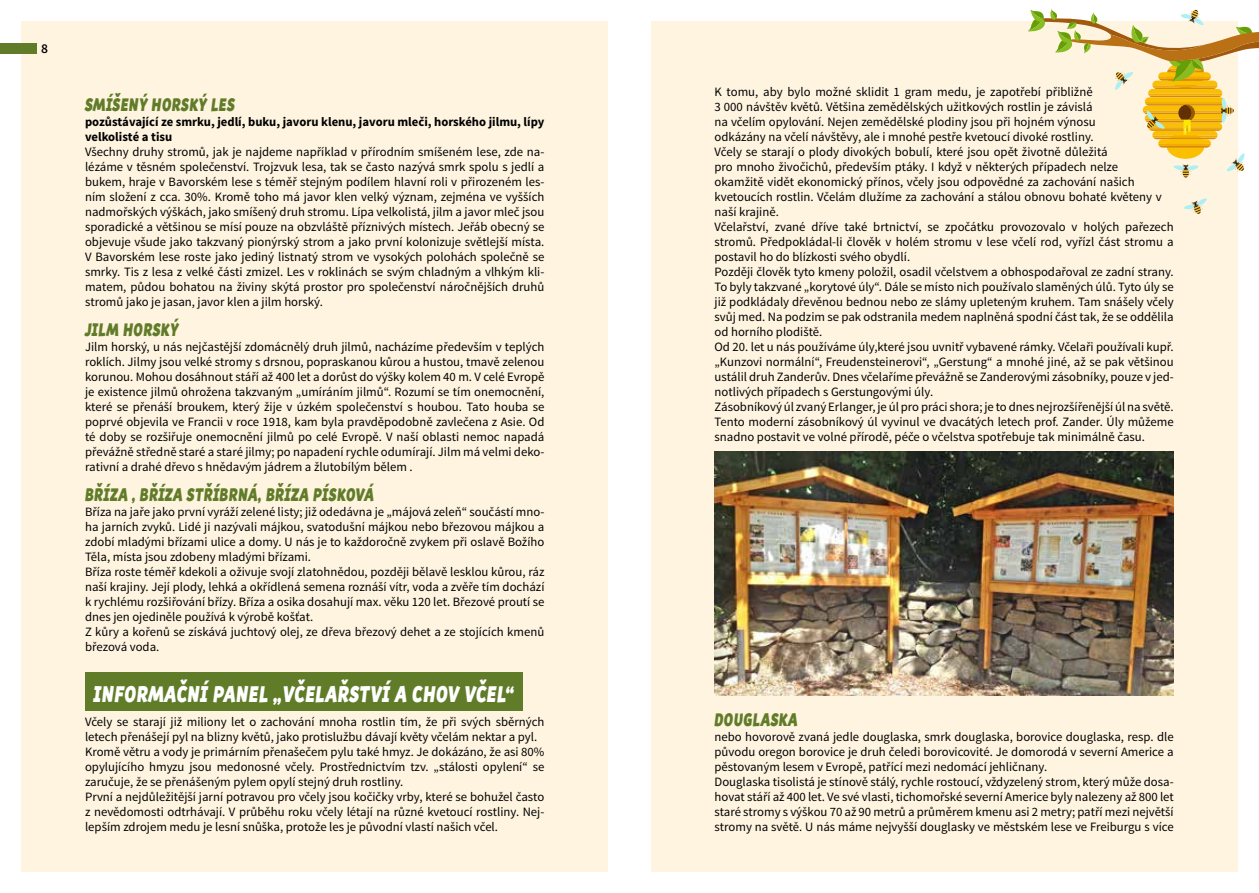
<style>
.page{position:relative;width:1259px;height:893px;background:#fff}
.page>*{position:absolute;margin:0;border:0;box-sizing:border-box;transform-origin:0 0}
.t1{font:22.5px "Souses";letter-spacing:.04em;color:#fff;scale:.7 1}
.t2{font:18px "Souses";letter-spacing:.04em;color:#607c29;scale:.7 1}
.t3{font:13.5px "Source Sans Variable";color:#000}
.t4{font:12.75px/15px "Source Sans Pro";color:#000}
.t5{font:700 12.75px/15px "Source Sans Pro";color:#000}
</style>
<div class="page">
<div style="left:21px;top:21px;width:587px;height:851px;background:#fff4e0"></div>
<div style="left:651px;top:21px;width:586px;height:851px;background:#fff4e0"></div>
<div style="left:85px;top:672px;width:437px;height:39px;background:#607c29"></div>
<img style="left:714px;top:452px;width:460px;height:244px">
<div style="left:0;top:43px;width:37px;height:10px;background:#607c29"></div>
<svg style="left:1184px;top:198px;width:23px;height:16px"></svg>
<svg style="left:1028px;top:9px;width:231px;height:169px"></svg>
<p class="t3" style="left:41px;top:40px;width:8px">8</p>
<h2 class="t2" style="left:85px;top:92px;width:215px">SMÍŠENÝ HORSKÝ LES</h2>
<p class="t5" style="left:85px;top:115px;width:461px">pozůstávající ze smrku, jedlí, buku, javoru klenu, javoru mleči, horského jilmu, lípy velkolisté a tisu</p>
<p class="t4" style="left:85px;top:144px;width:461px;text-align:justify">Všechny druhy stromů, jak je najdeme například v přírodním smíšeném lese, zde na&shy;lézáme v těsném společenství. Trojzvuk lesa, tak se často nazývá smrk spolu s jedlí a bukem, hraje v Bavorském lese s téměř stejným podílem hlavní roli v přirozeném les&shy;ním složení z cca. 30%. Kromě toho má javor klen velký význam, zejména ve vyšších nadmořských výškách, jako smíšený druh stromu. Lípa velkolistá, jilm a javor mleč jsou sporadické a většinou se mísí pouze na obzvláště příznivých místech. Jeřáb obecný se objevuje všude jako takzvaný pionýrský strom a jako první kolonizuje světlejší místa.<br>V Bavorském lese roste jako jediný listnatý strom ve vysokých polohách společně se smrky. Tis z lesa z velké části zmizel. Les v roklinách se svým chladným a vlhkým kli&shy;matem, půdou bohatou na živiny skýtá prostor pro společenství náročnějších druhů stromů jako je jasan, javor klen a jilm horský.</p>
<h2 class="t2" style="left:85px;top:317px;width:135px">JILM HORSKÝ</h2>
<p class="t4" style="left:85px;top:339px;width:461px;text-align:justify">Jilm horský, u nás nejčastější zdomácnělý druh jilmů, nacházíme především v teplých roklích. Jilmy jsou velké stromy s drsnou, popraskanou kůrou a hustou, tmavě zelenou korunou. Mohou dosáhnout stáří až 400 let a dorůst do výšky kolem 40 m. V celé Evropě je existence jilmů ohrožena takzvaným „umíráním jilmů“. Rozumí se tím onemocnění, které se přenáší broukem, který žije v úzkém společenství s houbou. Tato houba se poprvé objevila ve Francii v roce 1918, kam byla pravděpodobně zavlečena z Asie. Od té doby se rozšiřuje onemocnění jilmů po celé Evropě. V naší oblasti nemoc napadá převážně středně staré a staré jilmy; po napadení rychle odumírají. Jilm má velmi deko&shy;rativní a drahé dřevo s hnědavým jádrem a žlutobílým bělem .</p>
<h2 class="t2" style="left:85px;top:482px;width:414px">BŘÍZA , BŘÍZA STŘÍBRNÁ, BŘÍZA PÍSKOVÁ</h2>
<p class="t4" style="left:85px;top:504px;width:461px">Bříza na jaře jako první vyráží zelené listy; již odedávna je „májová zeleň“ součástí mno&shy;ha jarních zvyků. Lidé ji nazývali májkou, svatodušní májkou nebo březovou májkou a zdobí mladými břízami ulice a domy. U nás je to každoročně zvykem při oslavě Božího Těla, místa jsou zdobeny mladými břízami.<br>Bříza roste téměř kdekoli a oživuje svojí zlatohnědou, později bělavě lesklou kůrou, ráz naší krajiny. Její plody, lehká a okřídlená semena roznáší vítr, voda a zvěře tím dochází k rychlému rozšiřování břízy. Bříza a osika dosahují max. věku 120 let. Březové proutí se dnes jen ojediněle používá k výrobě košťat.<br>Z kůry a kořenů se získává juchtový olej, ze dřeva březový dehet a ze stojících kmenů březová voda.</p>
<h1 class="t1" style="left:94px;top:678px;width:602px">INFORMAČNÍ PANEL „VČELAŘSTVÍ A CHOV VČEL“</h1>
<p class="t4" style="left:85px;top:714px;width:461px">Včely se starají již miliony let o zachování mnoha rostlin tím, že při svých sběrných letech přenášejí pyl na blizny květů, jako protislužbu dávají květy včelám nektar a pyl.<br>Kromě větru a vody je primárním přenašečem pylu také hmyz. Je dokázáno, že asi 80% opylujícího hmyzu jsou medonosné včely. Prostřednictvím tzv. „stálosti opylení“ se zaručuje, že se přenášeným pylem opylí stejný druh rostliny.<br>První a nejdůležitější jarní potravou pro včely jsou kočičky vrby, které se bohužel často z nevědomosti odtrhávají. V průběhu roku včely létají na různé kvetoucí rostliny. Nej&shy;lepším zdrojem medu je lesní snůška, protože les je původní vlastí našich včel.</p>
<p class="t4" style="left:714px;top:84px;width:461px">K tomu, aby bylo možné sklidit 1 gram medu, je zapotřebí přibližně<br>3 000 návštěv květů. Většina zemědělských užitkových rostlin je závislá<br>na včelím opylování. Nejen zemědělské plodiny jsou při hojném výnosu<br>odkázány na včelí návštěvy, ale i mnohé pestře kvetoucí divoké rostliny.<br>Včely se starají o plody divokých bobulí, které jsou opět životně důležitá<br>pro mnoho živočichů, především ptáky. I když v některých případech nelze<br>okamžitě vidět ekonomický přínos, včely jsou odpovědné za zachování našich kvetoucích rostlin. Včelám dlužíme za zachování a stálou obnovu bohaté květeny v naší krajině.<br>Včelařství, zvané dříve také brtnictví, se zpočátku provozovalo v holých pařezech stromů. Předpokládal-li člověk v holém stromu v lese včelí rod, vyřízl část stromu a postavil ho do blízkosti svého obydlí.<br>Později člověk tyto kmeny položil, osadil včelstvem a obhospodařoval ze zadní strany.<br>To byly takzvané „korytové úly“. Dále se místo nich používalo slaměných úlů. Tyto úly se již podkládaly dřevěnou bednou nebo ze slámy upleteným kruhem. Tam snášely včely svůj med. Na podzim se pak odstranila medem naplněná spodní část tak, že se oddělila od horního plodiště.<br>Od 20. let u nás používáme úly,které jsou uvnitř vybavené rámky. Včelaři používali kupř. „Kunzovi normální“, Freudensteinerovi“, „Gerstung“ a mnohé jiné, až se pak většinou ustálil druh Zanderův. Dnes včelaříme převážně se Zanderovými zásobníky, pouze v jed&shy;notlivých případech s Gerstungovými úly.<br>Zásobníkový úl zvaný Erlanger, je úl pro práci shora; je to dnes nejrozšířenější úl na světě.<br>Tento moderní zásobníkový úl vyvinul ve dvacátých letech prof. Zander. Úly můžeme snadno postavit ve volné přírodě, péče o včelstva spotřebuje tak minimálně času.</p>
<h2 class="t2" style="left:714px;top:707px;width:120px">DOUGLASKA</h2>
<p class="t4" style="left:714px;top:729px;width:461px">nebo hovorově zvaná jedle douglaska, smrk douglaska, borovice douglaska, resp. dle původu oregon borovice je druh čeledi borovicovité. Je domorodá v severní Americe a pěstovaným lesem v Evropě, patřící mezi nedomácí jehličnany.<br>Douglaska tisolistá je stínově stálý, rychle rostoucí, vždyzelený strom, který může dosa&shy;hovat stáří až 400 let. Ve své vlasti, tichomořské severní Americe byly nalezeny až 800 let staré stromy s výškou 70 až 90 metrů a průměrem kmenu asi 2 metry; patří mezi největší stromy na světě. U nás máme nejvyšší douglasky ve městském lese ve Freiburgu s více</p>
</div>
